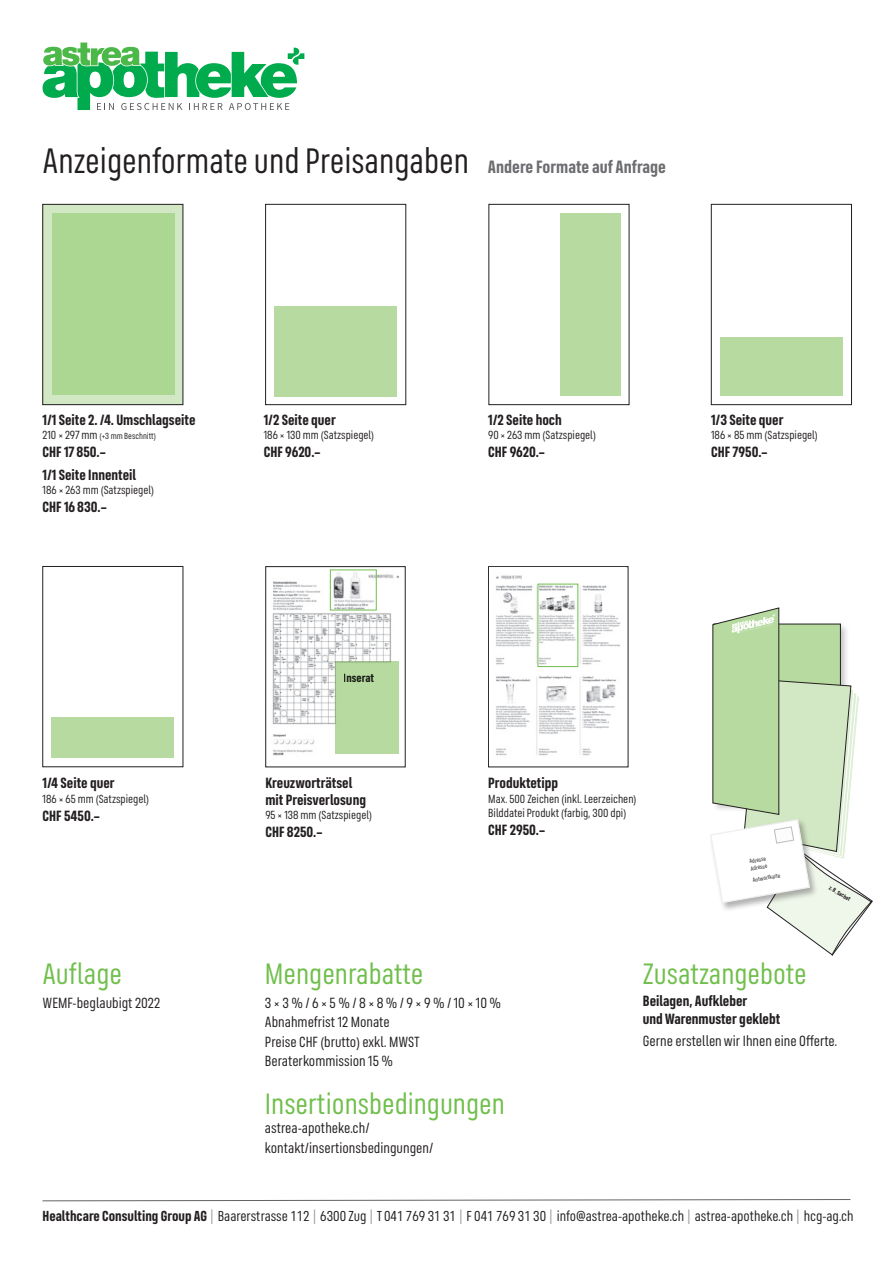
<style>
.page{position:relative;width:893px;height:1263px;background:#fff}
.page>*{position:absolute;margin:0;border:0;box-sizing:border-box;transform-origin:0 0}
.t1{font:36px "FS Industrie Cd";color:#231f20}
.t2{font:30px "FS Industrie Cd";color:#70bf4c}
.t3{font:700 15px/22.2px "FS Industrie Cd";color:#231f20}
.t4{font:15px/19.5px "FS Industrie Cd";color:#231f20}
.t5{font:14.7px "FS Industrie Cd";color:#231f20}
.t6{font:12px/14.4px "FS Industrie Cd";color:#231f20}
.t7{font:700 12px "FS Industrie Cd";color:#231f20}
.t8{font:9px "FS Industrie Cd";color:#231f20}
.t9{font:6px/7.4px "FS Industrie Cd";color:#231f20}
.t10{font:700 6px "FS Industrie Cd";color:#231f20}
.s1{font-weight:700;font-size:18px;color:#6c6d70}
.s2{font-size:12px}
.s3{font-weight:700}
.s4{color:#939598}
</style>
<div class="page">
<img style="left:272px;top:566px;width:134px;height:199px">
<svg style="left:43px;top:43px;width:261px;height:67px"></svg>
<div style="left:488px;top:566px;width:140px;height:201px;border:1px solid #231f20"></div>
<img style="left:489px;top:568px;width:132px;height:197px">
<div style="left:43px;top:204px;width:140px;height:201px;background:#d2e7c3"></div>
<div style="left:43px;top:204px;width:140px;height:201px;border:1px solid #231f20"></div>
<div style="left:274px;top:306px;width:123px;height:90px;background:#b6daa0"></div>
<div style="left:265px;top:204px;width:141px;height:201px;border:1px solid #231f20"></div>
<div style="left:560px;top:213px;width:61px;height:183px;background:#b6daa0"></div>
<div style="left:489px;top:204px;width:140px;height:201px;border:1px solid #231f20"></div>
<div style="left:720px;top:337px;width:123px;height:59px;background:#b6daa0"></div>
<div style="left:711px;top:204px;width:141px;height:201px;border:1px solid #231f20"></div>
<div style="left:51px;top:717px;width:123px;height:41px;background:#b6daa0"></div>
<div style="left:335px;top:662px;width:63px;height:92px;background:#b6daa0"></div>
<svg style="left:710px;top:607px;width:163px;height:348px"></svg>
<div style="left:265px;top:566px;width:140px;height:201px;border:1px solid #231f20"></div>
<div style="left:52px;top:213px;width:123px;height:181px;background:#abd793"></div>
<svg style="left:42px;top:1199px;width:809px;height:2px"></svg>
<div style="left:330px;top:569px;width:47px;height:41px;border:1px solid #70bf4c"></div>
<h1 class="t1" style="left:43px;top:140px;width:625px">Anzeigenformate und Preisangaben <span class="s1">Andere Formate auf Anfrage</span></h1>
<p class="t3" style="left:43px;top:409px;width:154px">1/1 Seite 2. /4. Umschlagseite</p>
<p class="t8" style="left:43px;top:431px;width:115px"><span class="s2">210 × 297 mm</span> (+3 mm Beschnitt)</p>
<p class="t3" style="left:43px;top:441px;width:95px">CHF 17 850.–<br>1/1 Seite Innenteil</p>
<p class="t6" style="left:43px;top:483px;width:113px">186 × 263 mm (Satzspiegel)</p>
<p class="t3" style="left:43px;top:496px;width:66px">CHF 16 830.–</p>
<p class="t3" style="left:43px;top:772px;width:74px">1/4 Seite quer</p>
<p class="t6" style="left:43px;top:791px;width:108px">186 × 65 mm (Satzspiegel)</p>
<p class="t3" style="left:43px;top:804px;width:59px">CHF 5450.–</p>
<p class="t3" style="left:264px;top:409px;width:74px">1/2 Seite quer</p>
<p class="t6" style="left:264px;top:428px;width:112px">186 × 130 mm (Satzspiegel)</p>
<p class="t3" style="left:264px;top:441px;width:58px">CHF 9620.–</p>
<p class="t7" style="left:344px;top:671px;width:32px">Inserat</p>
<p class="t3" style="left:265px;top:775px;width:102px;line-height:16.5px">Kreuzworträtsel mit Preisverlosung</p>
<p class="t6" style="left:265px;top:808px;width:108px">95 × 138 mm (Satzspiegel)</p>
<p class="t3" style="left:265px;top:821px;width:59px">CHF 8250.–</p>
<p class="t3" style="left:488px;top:409px;width:75px">1/2 Seite hoch</p>
<p class="t6" style="left:488px;top:428px;width:109px">90 × 263 mm (Satzspiegel)</p>
<p class="t3" style="left:488px;top:441px;width:58px">CHF 9620.–</p>
<p class="t3" style="left:711px;top:409px;width:74px">1/3 Seite quer</p>
<p class="t6" style="left:711px;top:428px;width:108px">186 × 85 mm (Satzspiegel)</p>
<p class="t3" style="left:711px;top:441px;width:58px">CHF 7950.–</p>
<p class="t3" style="left:488px;top:772px;width:72px">Produktetipp</p>
<p class="t6" style="left:488px;top:791px;width:150px">Max. 500 Zeichen (inkl. Leerzeichen)<br>Bilddatei Produkt (farbig, 300 dpi)</p>
<p class="t3" style="left:488px;top:818px;width:58px">CHF 2950.–</p>
<p class="t9" style="left:749px;top:858px;width:18px;rotate:-10deg">Adresse<br>Adresse</p>
<p class="t9" style="left:752px;top:876px;width:29px;rotate:-10deg">Antwortkarte</p>
<p class="t10" style="left:831px;top:884px;width:26px;rotate:31deg">z. B. Sachet</p>
<h2 class="t2" style="left:43px;top:956px;width:81px">Auflage</h2>
<p class="t4" style="left:43px;top:993px;width:119px">WEMF-beglaubigt 2022</p>
<h2 class="t2" style="left:265px;top:956px;width:160px">Mengenrabatte</h2>
<p class="t4" style="left:265px;top:993px;width:238px">3 × 3 % / 6 × 5 % / 8 × 8 % / 9 × 9 % / 10 × 10 %<br>Abnahmefrist 12 Monate<br>Preise CHF (brutto) exkl. MWST<br>Beraterkommission 15 %</p>
<h2 class="t2" style="left:265px;top:1086px;width:241px">Insertionsbedingungen</h2>
<p class="t4" style="left:265px;top:1119px;width:170px">astrea-apotheke.ch/ kontakt/insertionsbedingungen/</p>
<h2 class="t2" style="left:643px;top:956px;width:165px">Zusatzangebote</h2>
<p class="t3" style="left:643px;top:992px;width:139px;line-height:18px">Beilagen, Aufkleber<br>und Warenmuster geklebt</p>
<p class="t4" style="left:643px;top:1031px;width:196px">Gerne erstellen wir Ihnen eine Offerte.</p>
<p class="t5" style="left:43px;top:1207px;width:813px"><span class="s3">Healthcare Consulting Group AG</span> <span class="s4">|</span> Baarerstrasse 112 <span class="s4">|</span> 6300 Zug <span class="s4">|</span> T 041 769 31 31 <span class="s4">|</span> F 041 769 31 30 <span class="s4">|</span> info@astrea-apotheke.ch <span class="s4">|</span> astrea-apotheke.ch <span class="s4">|</span> hcg-ag.ch</p>
</div>
